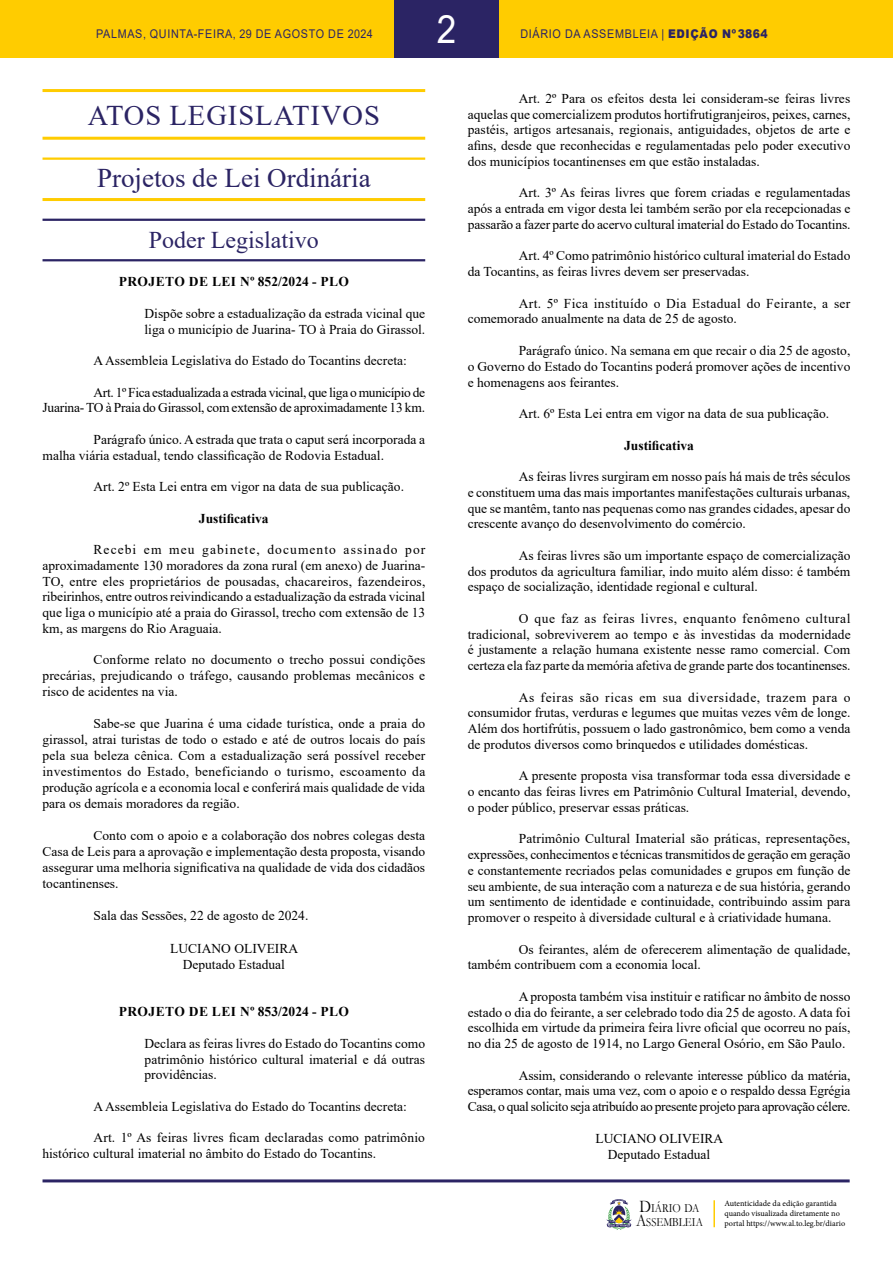
<style>
.page{position:relative;width:893px;height:1263px;background:#fff}
.page>*{position:absolute;margin:0;border:0;box-sizing:border-box;transform-origin:0 0}
.t1{font:39px "Arial";color:#fff;scale:.9 1}
.t2{font:28.5px "Times New Roman";letter-spacing:.035em;color:#2b2464}
.t3{font:27px "Times New Roman";color:#2b2464}
.t4{font:24px "Times New Roman";color:#2b2464}
.t5{font:13.5px/15.8px "Times New Roman";color:#000;text-align:justify}
.t6{font:13.5px/15.8px "Times New Roman";letter-spacing:-.025em;color:#000;text-align:right}
.t7{font:13.5px/15.8px "Times New Roman";letter-spacing:.025em;color:#000}
.t8{font:700 13.5px "Times New Roman";letter-spacing:.035em;color:#000}
.t9{font:700 13.5px "Times New Roman";color:#000}
.t10{font:12.45px/14px "Garamond";color:#000;scale:.85 1}
.t11{font:12px "Arial";letter-spacing:.065em;color:#2b2464;scale:.9 1}
.t12{font:8.25px/9.9px "Minion Pro";color:#000}
.s1{font-weight:900}
.s2{font-size:17.85px}
</style>
<div class="page">
<div style="left:0;top:0;width:893px;height:58px;background:#fc0"></div>
<hr style="left:43px;top:1179px;width:807px;height:3px;background:#2b2464">
<svg style="left:606px;top:1199px;width:26px;height:31px"></svg>
<div style="left:394px;top:0;width:105px;height:58px;background:#2b2464"></div>
<hr style="left:713px;top:1200px;width:2px;height:27px;background:#fc0">
<hr style="left:43px;top:89px;width:382px;height:3px;background:#fc0">
<hr style="left:43px;top:137px;width:382px;height:3px;background:#fc0">
<hr style="left:43px;top:157px;width:382px;height:3px;background:#fc0">
<hr style="left:43px;top:198px;width:382px;height:3px;background:#fc0">
<hr style="left:43px;top:219px;width:382px;height:2px;background:#2b2464">
<hr style="left:43px;top:259px;width:382px;height:2px;background:#2b2464">
<h1 class="t1" style="left:437px;top:2px;width:23px">2</h1>
<p class="t11" style="left:96px;top:25px;width:309px">PALMAS, QUINTA-FEIRA, 29 DE AGOSTO DE 2024</p>
<p class="t11" style="left:520px;top:25px;width:276px">DIÁRIO DA ASSEMBLEIA | <span class="s1">EDIÇÃO Nº3864</span></p>
<h2 class="t2" style="left:88px;top:96px;width:294px">ATOS LEGISLATIVOS</h2>
<h3 class="t3" style="left:97px;top:159px;width:275px">Projetos de Lei Ordinária</h3>
<h3 class="t4" style="left:149px;top:223px;width:171px">Poder Legislativo</h3>
<p class="t8" style="left:119px;top:272px;width:232px">PROJETO DE LEI Nº 852/2024 - PLO</p>
<p class="t5" style="left:145px;top:305px;width:282px">Dispõe sobre a estadualização da estrada vicinal que liga o município de Juarina- TO à Praia do Girassol.</p>
<p class="t5" style="left:94px;top:352px;width:315px">A Assembleia Legislativa do Estado do Tocantins decreta:</p>
<p class="t6" style="left:43px;top:384px;width:384px">Art. 1º Fica estadualizada a estrada vicinal, que liga o município de<br>Juarina- TO à Praia do Girassol, com extensão de aproximadamente 13 km.</p>
<p class="t5" style="left:43px;top:431px;width:384px;text-indent:51px">Parágrafo único. A estrada que trata o caput será incorporada a malha viária estadual, tendo classificação de Rodovia Estadual.</p>
<p class="t5" style="left:94px;top:478px;width:312px">Art. 2º Esta Lei entra em vigor na data de sua publicação.</p>
<p class="t9" style="left:199px;top:508px;width:71px">Justificativa</p>
<p class="t5" style="left:43px;top:541px;width:384px;text-indent:51px">Recebi em meu gabinete, documento assinado por aproximadamente 130 moradores da zona rural (em anexo) de Juarina-TO, entre eles proprietários de pousadas, chacareiros, fazendeiros, ribeirinhos, entre outros reivindicando a estadualização da estrada vicinal que liga o município até a praia do Girassol, trecho com extensão de 13 km, as margens do Rio Araguaia.</p>
<p class="t5" style="left:43px;top:652px;width:384px;text-indent:51px">Conforme relato no documento o trecho possui condições precárias, prejudicando o tráfego, causando problemas mecânicos e risco de acidentes na via.</p>
<p class="t5" style="left:43px;top:715px;width:384px;text-indent:51px">Sabe-se que Juarina é uma cidade turística, onde a praia do girassol, atrai turistas de todo o estado e até de outros locais do país pela sua beleza cênica. Com a estadualização será possível receber investimentos do Estado, beneficiando o turismo, escoamento da produção agrícola e a economia local e conferirá mais qualidade de vida para os demais moradores da região.</p>
<p class="t5" style="left:43px;top:827px;width:384px;text-indent:51px">Conto com o apoio e a colaboração dos nobres colegas desta Casa de Leis para a aprovação e implementação desta proposta, visando assegurar uma melhoria significativa na qualidade de vida dos cidadãos tocantinenses.</p>
<p class="t5" style="left:94px;top:907px;width:216px">Sala das Sessões, 22 de agosto de 2024.</p>
<p class="t5" style="left:170px;top:939px;width:129px;text-align:center">LUCIANO OLIVEIRA<br>Deputado Estadual</p>
<p class="t8" style="left:119px;top:1002px;width:232px">PROJETO DE LEI Nº 853/2024 - PLO</p>
<p class="t5" style="left:145px;top:1035px;width:282px">Declara as feiras livres do Estado do Tocantins como patrimônio histórico cultural imaterial e dá outras providências.</p>
<p class="t5" style="left:94px;top:1098px;width:315px">A Assembleia Legislativa do Estado do Tocantins decreta:</p>
<p class="t5" style="left:42px;top:1129px;width:384px;text-indent:51px">Art. 1º As feiras livres ficam declaradas como patrimônio histórico cultural imaterial no âmbito do Estado do Tocantins.</p>
<p class="t5" style="left:468px;top:90px;width:384px;text-indent:51px">Art. 2º Para os efeitos desta lei consideram-se feiras livres aquelas que comercializem produtos hortifrutigranjeiros, peixes, carnes, pastéis, artigos artesanais, regionais, antiguidades, objetos de arte e afins, desde que reconhecidas e regulamentadas pelo poder executivo dos municípios tocantinenses em que estão instaladas.</p>
<p class="t5" style="left:468px;top:185px;width:384px;text-indent:51px">Art. 3º As feiras livres que forem criadas e regulamentadas após a entrada em vigor desta lei também serão por ela recepcionadas e passarão a fazer parte do acervo cultural imaterial do Estado do Tocantins.</p>
<p class="t5" style="left:468px;top:248px;width:384px;text-indent:51px">Art. 4º Como patrimônio histórico cultural imaterial do Estado da Tocantins, as feiras livres devem ser preservadas.</p>
<p class="t7" style="left:468px;top:295px;width:384px;text-indent:51px">Art. 5º Fica instituído o Dia Estadual do Feirante, a ser comemorado anualmente na data de 25 de agosto.</p>
<p class="t5" style="left:468px;top:342px;width:384px;text-indent:51px">Parágrafo único. Na semana em que recair o dia 25 de agosto, o Governo do Estado do Tocantins poderá promover ações de incentivo e homenagens aos feirantes.</p>
<p class="t5" style="left:519px;top:405px;width:312px">Art. 6º Esta Lei entra em vigor na data de sua publicação.</p>
<p class="t9" style="left:624px;top:435px;width:71px">Justificativa</p>
<p class="t5" style="left:468px;top:468px;width:384px;text-indent:51px">As feiras livres surgiram em nosso país há mais de três séculos e constituem uma das mais importantes manifestações culturais urbanas, que se mantêm, tanto nas pequenas como nas grandes cidades, apesar do crescente avanço do desenvolvimento do comércio.</p>
<p class="t5" style="left:468px;top:547px;width:384px;text-indent:51px">As feiras livres são um importante espaço de comercialização dos produtos da agricultura familiar, indo muito além disso: é também espaço de socialização, identidade regional e cultural.</p>
<p class="t5" style="left:468px;top:610px;width:384px;text-indent:51px">O que faz as feiras livres, enquanto fenômeno cultural tradicional, sobreviverem ao tempo e às investidas da modernidade é justamente a relação humana existente nesse ramo comercial. Com certeza ela faz parte da memória afetiva de grande parte dos tocantinenses.</p>
<p class="t5" style="left:468px;top:689px;width:384px;text-indent:51px">As feiras são ricas em sua diversidade, trazem para o consumidor frutas, verduras e legumes que muitas vezes vêm de longe.<br>Além dos hortifrútis, possuem o lado gastronômico, bem como a venda de produtos diversos como brinquedos e utilidades domésticas.</p>
<p class="t5" style="left:468px;top:767px;width:384px;text-indent:51px">A presente proposta visa transformar toda essa diversidade e o encanto das feiras livres em Patrimônio Cultural Imaterial, devendo, o poder público, preservar essas práticas.</p>
<p class="t5" style="left:468px;top:830px;width:384px;text-indent:51px">Patrimônio Cultural Imaterial são práticas, representações, expressões, conhecimentos e técnicas transmitidos de geração em geração e constantemente recriados pelas comunidades e grupos em função de seu ambiente, de sua interação com a natureza e de sua história, gerando um sentimento de identidade e continuidade, contribuindo assim para promover o respeito à diversidade cultural e à criatividade humana.</p>
<p class="t5" style="left:468px;top:941px;width:384px;text-indent:51px">Os feirantes, além de oferecerem alimentação de qualidade, também contribuem com a economia local.</p>
<p class="t5" style="left:468px;top:988px;width:384px;text-indent:51px">A proposta também visa instituir e ratificar no âmbito de nosso estado o dia do feirante, a ser celebrado todo dia 25 de agosto. A data foi escolhida em virtude da primeira feira livre oficial que ocorreu no país, no dia 25 de agosto de 1914, no Largo General Osório, em São Paulo.</p>
<p class="t5" style="left:468px;top:1067px;width:384px;text-indent:51px">Assim, considerando o relevante interesse público da matéria, esperamos contar, mais uma vez, com o apoio e o respaldo dessa Egrégia Casa, o qual solicito seja atribuído ao presente projeto para aprovação célere.</p>
<p class="t5" style="left:595px;top:1129px;width:129px;line-height:16.2px;text-align:center">LUCIANO OLIVEIRA<br>Deputado Estadual</p>
<p class="t10" style="left:636px;top:1201px;width:80px"><span class="s2">D</span>IÁRIO DA<br><span class="s2">A</span>SSEMBLEIA</p>
<p class="t12" style="left:724px;top:1199px;width:122px">Autenticidade da edição garantida quando visualizada diretamente no portal https://www.al.to.leg.br/diario</p>
</div>
